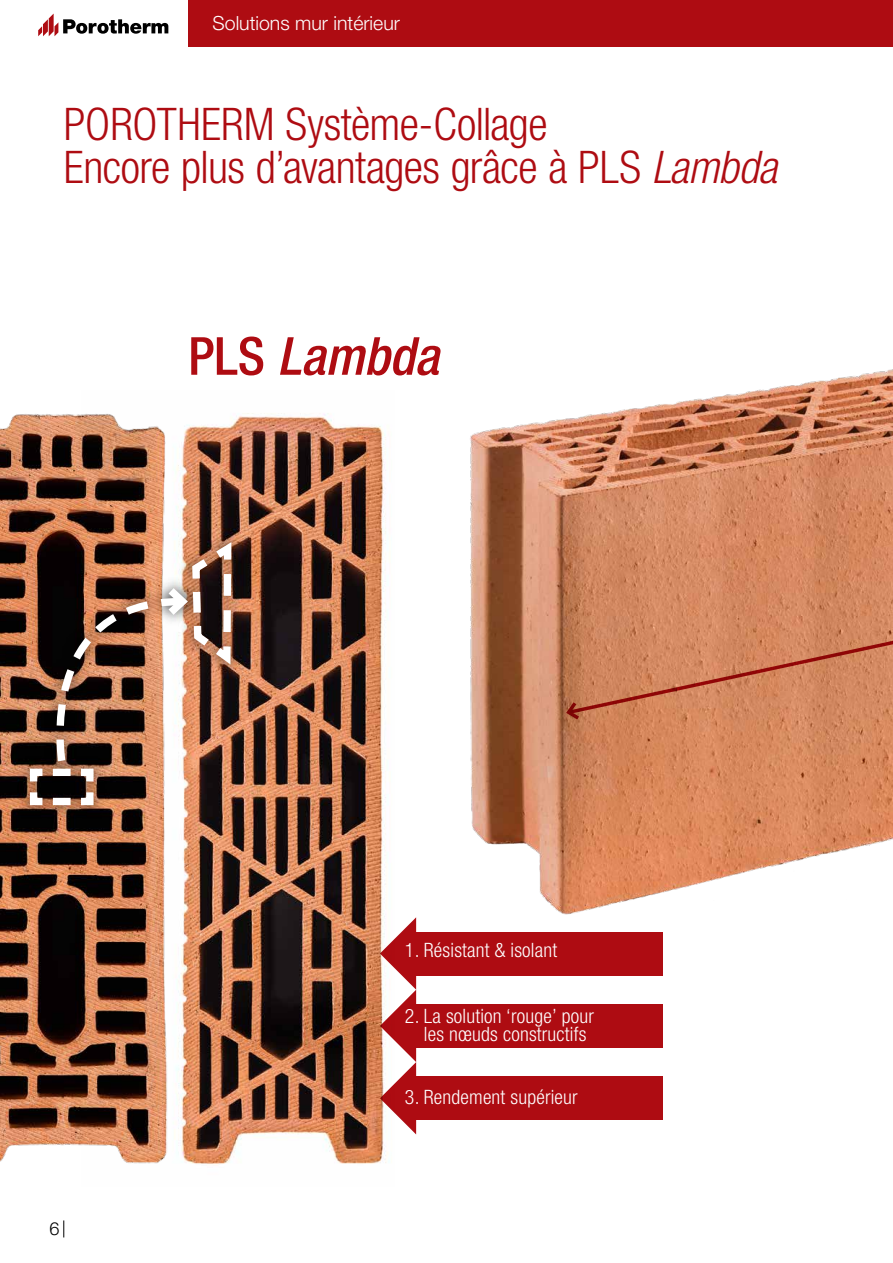
<style>
.page{position:relative;width:893px;height:1263px;background:#fff}
.page>*{position:absolute;margin:0;border:0;box-sizing:border-box;transform-origin:0 0}
.t1{font:italic 500 condensed 52.5px "Helvetica Neue LT Pro";color:#ae0c12}
.t2{font:300 condensed 45px/42.5px "Helvetica Neue LT Pro";letter-spacing:-.01em;color:#ae0c12}
.t3{font:300 condensed 19.8px/18.6px "Helvetica Neue LT Pro";letter-spacing:.01em;color:#fff;text-align:center}
.t4{font:300 19.5px "Helvetica Neue LT Std";color:#fff}
.t5{font:300 18px "Helvetica Neue LT Pro";color:#000}
.s1{font-style:italic}
.s2{font-style:normal}
</style>
<div class="page">
<img style="left:470px;top:369px;width:423px;height:546px">
<svg style="left:564px;top:552px;width:329px;height:164px;background:#d0845d"></svg>
<svg style="left:564px;top:698px;width:19px;height:24px"></svg>
<div style="left:407px;top:1004px;width:256px;height:44px;background:#ae0c12"></div>
<div style="left:407px;top:1076px;width:256px;height:44px;background:#ae0c12"></div>
<svg style="left:395px;top:917px;width:21px;height:217px"></svg>
<div style="left:407px;top:932px;width:256px;height:43px;background:#ae0c12"></div>
<img style="left:212px;top:413px;width:183px;height:752px">
<img style="left:0;top:414px;width:212px;height:751px">
<div style="left:16px;top:530px;width:230px;height:289px;background:#000;opacity:.85"></div>
<svg style="left:26px;top:535px;width:209px;height:274px;background:#886553"></svg>
<svg style="left:63px;top:1220px;width:1px;height:17px"></svg>
<div style="left:188px;top:0;width:705px;height:47px;background:#ae0c12"></div>
<svg style="left:38px;top:14px;width:130px;height:22px"></svg>
<p class="t4" style="left:213px;top:11px;width:189px">Solutions mur intérieur</p>
<h2 class="t2" style="left:64px;top:103px;width:715px">POROTHERM Système-Collage<br>Encore plus d’avantages grâce à PLS <span class="s1">Lambda</span></h2>
<h1 class="t1" style="left:188px;top:325px;width:252px"><span class="s2">PLS</span> Lambda</h1>
<p class="t3" style="left:405px;top:941px;width:154px">1. Résistant &amp; isolant</p>
<p class="t3" style="left:405px;top:1006px;width:191px">2. La solution ‘rouge’ pour les nœuds constructifs</p>
<p class="t5" style="left:50px;top:1218px;width:12px">6</p>
<p class="t3" style="left:405px;top:1087px;width:174px">3. Rendement supérieur</p>
</div>
